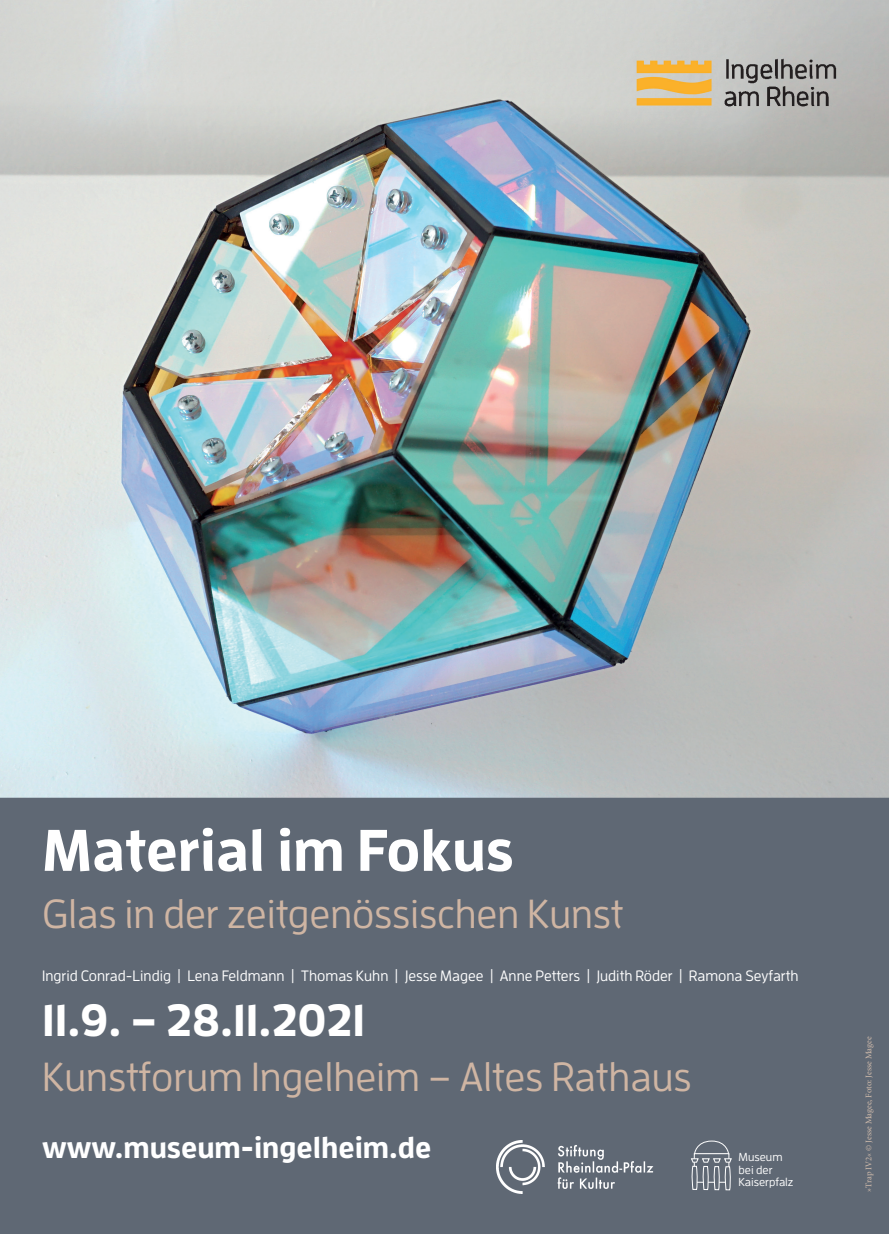
<style>
.page{position:relative;width:889px;height:1234px;background:#fff}
.page>*{position:absolute;margin:0;border:0;box-sizing:border-box;transform-origin:0 0}
.t1{font:700 58.5px "Enzo OT";color:#fff}
.t2{font:700 45px "Enzo OT";color:#fff}
.t3{font:500 40.5px "Enzo OT";color:#cfb5a3}
.t4{font:700 29.88px "Enzo OT";color:#fff}
.t5{font:500 15px "Enzo OT";color:#fff}
.t6{font:500 11.62px/12.9px "Enzo OT";color:#fff}
.t7{font:8.75px "Minion";color:#d5bfae}
</style>
<div class="page">
<div style="left:0;top:794px;width:889px;height:440px;background:#5f6874"></div>
<img style="left:0;top:0;width:889px;height:798px">
<img style="left:615px;top:38px;width:105px;height:90px">
<img style="left:720px;top:43px;width:138px;height:84px">
<img style="left:496px;top:1140px;width:157px;height:53px">
<svg style="left:691px;top:1140px;width:41px;height:51px"></svg>
<h1 class="t1" style="left:42px;top:813px;width:473px">Material im Fokus</h1>
<h3 class="t3" style="left:42px;top:890px;width:582px">Glas in der zeitgenössischen Kunst</h3>
<p class="t5" style="left:42px;top:967px;width:758px">Ingrid Conrad-Lindig | Lena Feldmann | Thomas Kuhn | Jesse Magee | Anne Petters | Judith Röder | Ramona Seyfarth</p>
<h2 class="t2" style="left:42px;top:992px;width:324px">11.9. – 28.11.2021</h2>
<h3 class="t3" style="left:42px;top:1053px;width:651px">Kunstforum Ingelheim – Altes Rathaus</h3>
<h3 class="t4" style="left:42px;top:1129px;width:391px">www.museum-ingelheim.de</h3>
<p class="t6" style="left:738px;top:1150px;width:56px">Museum bei der<br>Kaiserpfalz</p>
<p class="t7" style="left:864px;top:1191px;width:157px;rotate:-90deg">»Trap IV2« © Jesse Magee, Foto: Jesse Magee</p>
</div>
